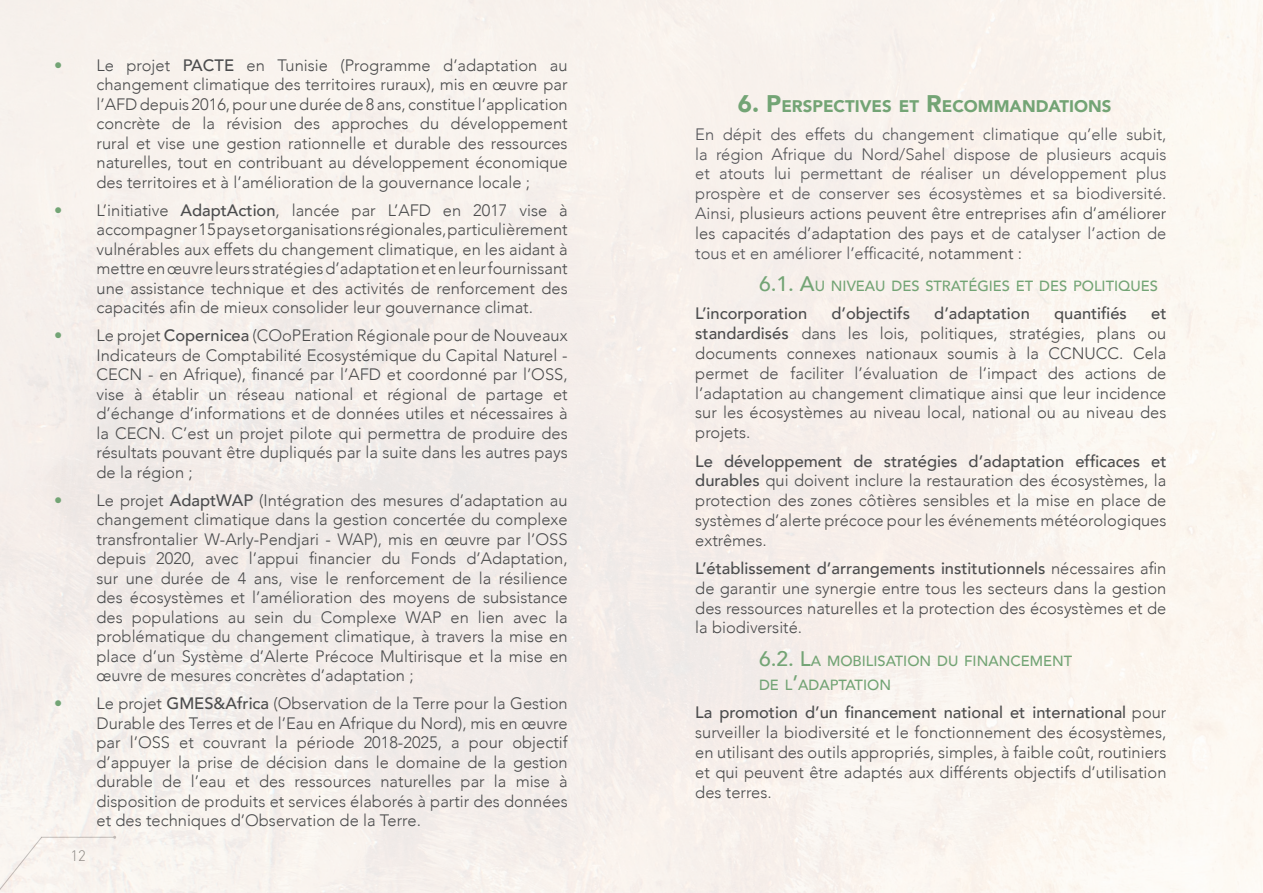
<style>
.page{position:relative;width:1263px;height:893px;background:#fff}
.page>*{position:absolute;margin:0;border:0;box-sizing:border-box;transform-origin:0 0}
.t1{font:900 16.8px "Avenir";color:#73a475}
.t2{font:300 16.5px/19.5px "Avenir";color:#4b4c4d;text-align:justify}
.t3{font:300 16.5px/19.8px "Avenir";color:#545559;text-align:justify}
.t4{font:500 16.5px "Avenir";color:#4b4c4d}
.t5{font:300 15px "DIN Pro";color:#4b4c4d}
.t6{font:500 14.7px/24px "Avenir";color:#73a475}
.s1{color:#73a475}
.s2{font-weight:500}
.s3{font-size:24px}
.s4{color:#4b4c4d}
.s5{font-size:21px}
</style>
<div class="page">
<p class="t2" style="left:97px;top:55px;width:473px;text-indent:-43px"><span class="s1">•</span> Le projet <span class="s2">PACTE</span> en Tunisie (Programme d’adaptation au changement climatique des territoires ruraux), mis en œuvre par l’AFD depuis 2016, pour une durée de 8 ans, constitue l’application concrète de la révision des approches du développement rural et vise une gestion rationnelle et durable des ressources naturelles, tout en contribuant au développement économique des territoires et à l’amélioration de la gouvernance locale ;</p>
<p class="t2" style="left:97px;top:200px;width:473px;text-indent:-43px"><span class="s1">•</span> L’initiative <span class="s2">AdaptAction</span>, lancée par L’AFD en 2017 vise à accompagner 15 pays et organisations régionales, particulièrement vulnérables aux effets du changement climatique, en les aidant à mettre en œuvre leurs stratégies d’adaptation et en leur fournissant une assistance technique et des activités de renforcement des capacités afin de mieux consolider leur gouvernance climat.</p>
<p class="t2" style="left:97px;top:326px;width:473px;text-indent:-43px"><span class="s1">•</span> Le projet <span class="s2">Copernicea</span> (COoPEration Régionale pour de Nouveaux Indicateurs de Comptabilité Ecosystémique du Capital Naturel - CECN - en Afrique), financé par l’AFD et coordonné par l’OSS, vise à établir un réseau national et régional de partage et d’échange d’informations et de données utiles et nécessaires à la CECN. C’est un projet pilote qui permettra de produire des résultats pouvant être dupliqués par la suite dans les autres pays de la région ;</p>
<p class="t2" style="left:97px;top:490px;width:473px;text-indent:-43px"><span class="s1">•</span> Le projet <span class="s2">AdaptWAP</span> (Intégration des mesures d’adaptation au changement climatique dans la gestion concertée du complexe transfrontalier W-Arly-Pendjari - WAP), mis en œuvre par l’OSS depuis 2020, avec l’appui financier du Fonds d’Adaptation, sur une durée de 4 ans, vise le renforcement de la résilience des écosystèmes et l’amélioration des moyens de subsistance des populations au sein du Complexe WAP en lien avec la problématique du changement climatique, à travers la mise en place d’un Système d’Alerte Précoce Multirisque et la mise en œuvre de mesures concrètes d’adaptation ;</p>
<p class="t2" style="left:97px;top:694px;width:473px;text-indent:-43px"><span class="s1">•</span> Le projet <span class="s2">GMES&amp;Africa</span> (Observation de la Terre pour la Gestion Durable des Terres et de l’Eau en Afrique du Nord), mis en œuvre par l’OSS et couvrant la période 2018-2025, a pour objectif d’appuyer la prise de décision dans le domaine de la gestion durable de l’eau et des ressources naturelles par la mise à disposition de produits et services élaborés à partir des données et des techniques d’Observation de la Terre.</p>
<p class="t5" style="left:70px;top:845px;width:17px">12</p>
<p class="t1" style="left:738px;top:91px;width:375px"><span class="s3">6. P</span>ERSPECTIVES ET <span class="s3">R</span>ECOMMANDATIONS</p>
<p class="t3" style="left:695px;top:124px;width:473px">En dépit des effets du changement climatique qu’elle subit, la région Afrique du Nord/Sahel dispose de plusieurs acquis et atouts lui permettant de réaliser un développement plus prospère et de conserver ses écosystèmes et sa biodiversité.<br>Ainsi, <span class="s4">plusieurs actions peuvent être entreprises afin d’améliorer les capacités d’adaptation des pays et</span> de catalyser l’action de tous et en améliorer l’efficacité, <span class="s4">notamment :</span></p>
<p class="t6" style="left:759px;top:273px;width:400px"><span class="s5">6.1. A</span>U NIVEAU DES STRATÉGIES ET DES POLITIQUES</p>
<p class="t4" style="left:695px;top:299px;width:113px">L’incorporation</p>
<p class="t4" style="left:831px;top:299px;width:80px">d’objectifs</p>
<p class="t4" style="left:934px;top:299px;width:97px">d’adaptation</p>
<p class="t4" style="left:1054px;top:299px;width:74px">quantifiés</p>
<p class="t2" style="left:695px;top:304px;width:473px;text-indent:456px"><span class="s2">et standardisés</span> dans les lois, politiques, stratégies, plans ou documents connexes nationaux soumis à la CCNUCC. Cela permet de faciliter l’évaluation de l’impact des actions de l’adaptation au changement climatique ainsi que leur incidence sur les écosystèmes au niveau local, national ou au niveau des projets.</p>
<p class="t2" style="left:695px;top:451px;width:473px"><span class="s2">Le développement de stratégies d’adaptation efficaces et durables</span> qui doivent inclure la restauration des écosystèmes, la protection des zones côtières sensibles et la mise en place de systèmes d’alerte précoce pour les événements météorologiques extrêmes.</p>
<p class="t2" style="left:695px;top:558px;width:473px"><span class="s2">L’établissement d’arrangements institutionnels</span> nécessaires afin de garantir une synergie entre tous les secteurs dans la gestion des ressources naturelles et la protection des écosystèmes et de la biodiversité.</p>
<p class="t6" style="left:759px;top:648px;width:315px"><span class="s5">6.2. L</span>A MOBILISATION DU FINANCEMENT<br>DE L<span class="s5">’</span>ADAPTATION</p>
<p class="t2" style="left:695px;top:703px;width:473px"><span class="s2">La promotion d’un financement national et international</span> pour surveiller la biodiversité et le fonctionnement des écosystèmes, en utilisant des outils appropriés, simples, à faible coût, routiniers et qui peuvent être adaptés aux différents objectifs d’utilisation des terres.</p>
</div>
